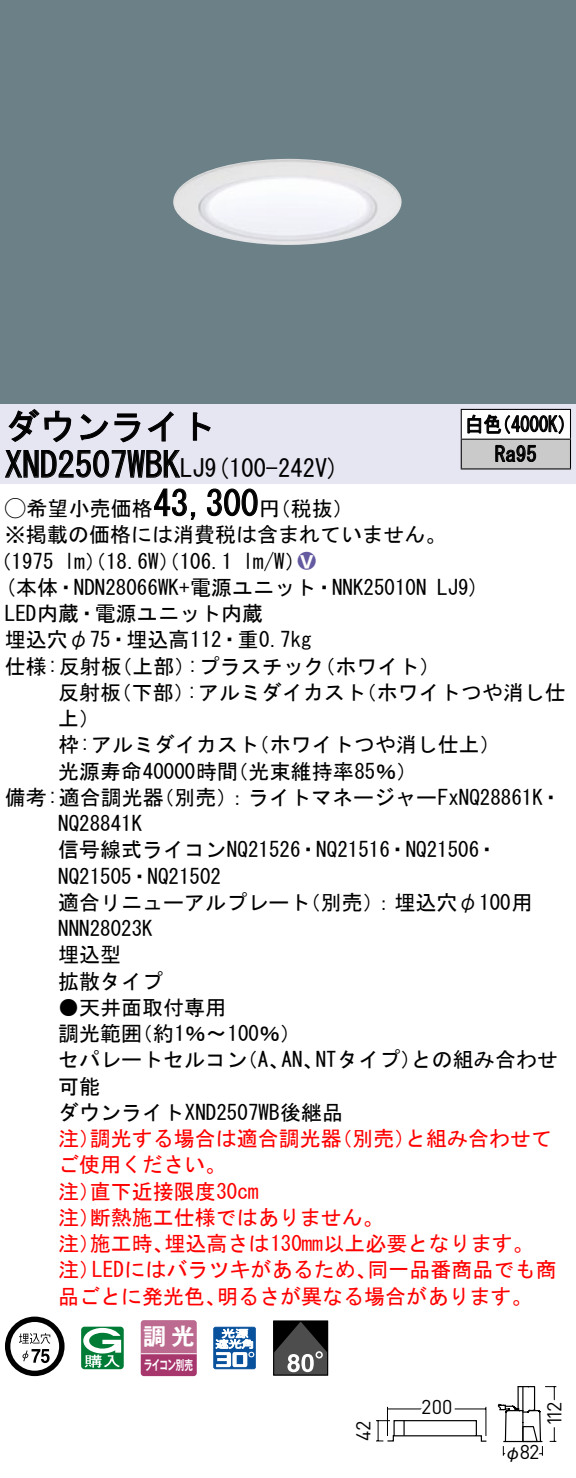
<style>
.page{position:relative;width:576px;height:1478px;background:#fff}
.page>*{position:absolute;margin:0;border:0;box-sizing:border-box;transform-origin:0 0}
.t1{font:35px "MS Gothic";color:#000}
.t2{font:24.5px "MS Gothic";color:#000}
.t3{font:23.1px "Gothic MB101 Pro De Bold 90 pv RKSJ H";color:#fff}
.t4{font:21px/26.2px "MS Gothic";color:#000}
.t5{font:21px/26.2px "MS Gothic";color:#f00}
.t6{font:21px/29.8px "MS Gothic";color:#000;scale:.88 1}
.t7{font:21px "Ford Classification 1";color:#635aa0}
.t8{font:19.95px "DINOT";letter-spacing:-.02em;color:#000}
.t9{font:17.5px "Gothic BBB Pro Medium 90 pv RKSJ H";color:#000}
.t10{font:13.3px "Gothic MB101 Pro De Bold 90 pv RKSJ H";letter-spacing:-.05em;color:#fff;scale:.65 1}
.s1{font-size:24.5px}
.s2{font-family:"Ford Classification 1"}
.s3{color:#fff}
</style>
<div class="page">
<div style="left:0;top:0;width:575px;height:404px;background:#6c8087"></div>
<img style="left:173px;top:159px;width:229px;height:86px">
<div style="left:0;top:404px;width:575px;height:79px;background:#e6e5f2"></div>
<svg style="left:8px;top:409px;width:64px;height:34px"></svg>
<svg style="left:80px;top:413px;width:60px;height:30px"></svg>
<svg style="left:147px;top:411px;width:26px;height:31px"></svg>
<svg style="left:192px;top:412px;width:19px;height:29px"></svg>
<svg style="left:5px;top:450px;width:176px;height:28px"></svg>
<svg style="left:154px;top:488px;width:42px;height:32px"></svg>
<svg style="left:207px;top:488px;width:51px;height:29px"></svg>
<svg style="left:5px;top:1317px;width:59px;height:59px"></svg>
<svg style="left:81px;top:1327px;width:43px;height:42px"></svg>
<svg style="left:140px;top:1320px;width:56px;height:56px;background:#b55984"></svg>
<hr style="left:141px;top:1353px;width:55px;height:1px;background:#fff">
<svg style="left:213px;top:1327px;width:43px;height:42px"></svg>
<svg style="left:273px;top:1321px;width:54px;height:54px;background:#464646"></svg>
<div style="left:461px;top:409px;width:109px;height:30px;background:#fff"></div>
<div style="left:461px;top:439px;width:109px;height:30px;background:#cacaca"></div>
<hr style="left:460px;top:409px;width:110px;height:1px;background:#000">
<hr style="left:569px;top:410px;width:2px;height:29px;background:#000">
<hr style="left:460px;top:439px;width:110px;height:1px;background:#000">
<svg style="left:460px;top:410px;width:1px;height:58px"></svg>
<hr style="left:569px;top:440px;width:2px;height:28px;background:#000">
<hr style="left:460px;top:468px;width:110px;height:2px;background:#000">
<svg style="left:467px;top:414px;width:96px;height:20px"></svg>
<svg style="left:495px;top:445px;width:41px;height:17px"></svg>
<svg style="left:376px;top:1406px;width:111px;height:36px"></svg>
<svg style="left:497px;top:1386px;width:60px;height:70px"></svg>
<h1 class="t1" style="left:5px;top:409px;width:212px">ダウンライト</h1>
<p class="t2" style="left:204px;top:456px;width:136px">(9 100-242 (V</p>
<h1 class="t1" style="left:5px;top:447px;width:201px">XND2507WBK<span class="s1">LJ</span></h1>
<h1 class="t1" style="left:153px;top:486px;width:106px">43,300</h1>
<p class="t4" style="left:5px;top:495px;width:442px"><span class="s2">A</span>希望小売価格<br>※掲載の価格には消費税は含まれていません。</p>
<p class="t7" style="left:298px;top:550px;width:19px">2<span class="s3">8</span></p>
<p class="t4" style="left:259px;top:495px;width:96px">（円税抜(</p>
<p class="t4" style="left:243px;top:548px;width:64px">l m (W/</p>
<p class="t4" style="left:-9px;top:548px;width:65px">（1975</p>
<p class="t4" style="left:64px;top:548px;width:169px">lm）（18.6 ）（W 106.1</p>
<p class="t6" style="left:494px;top:409px;width:49px;text-indent:-30px">白色<br>Ra95</p>
<p class="t6" style="left:492px;top:409px;width:96px">（4000 (K</p>
<p class="t4" style="left:5px;top:574px;width:423px">(本体・NDN28066WK+電源ユニット・NNK25010N</p>
<p class="t4" style="left:5px;top:600px;width:259px">LED内蔵・電源ユニット内蔵</p>
<p class="t4" style="left:5px;top:627px;width:308px">埋込穴φ75・埋込高112・重0.7kg</p>
<p class="t4" style="left:314px;top:653px;width:127px">（ホワイト(</p>
<p class="t4" style="left:187px;top:653px;width:139px">:プラスチック</p>
<p class="t4" style="left:5px;top:653px;width:118px">仕様:反射板</p>
<p class="t4" style="left:111px;top:653px;width:85px">（上部）</p>
<p class="t4" style="left:437px;top:574px;width:44px">LJ (9</p>
<p class="t4" style="left:58px;top:679px;width:64px">反射板上(</p>
<p class="t4" style="left:111px;top:679px;width:85px">（下部）</p>
<p class="t4" style="left:187px;top:679px;width:181px">:アルミダイカスト</p>
<p class="t4" style="left:355px;top:679px;width:211px">（ホワイトつや消し仕</p>
<p class="t4" style="left:227px;top:732px;width:191px;text-indent:-169px">枠:アルミダイカスト<br>（光束維持率85％(</p>
<p class="t4" style="left:248px;top:732px;width:254px">（ホワイトつや消し仕上(</p>
<p class="t4" style="left:153px;top:758px;width:409px;text-indent:-95px">光源寿命40000時間<br>（別売：）ライトマネージャーFxNQ28861 ・K</p>
<p class="t4" style="left:5px;top:784px;width:160px">備考:適合調光器</p>
<p class="t4" style="left:58px;top:810px;width:85px">NQ28841K</p>
<p class="t4" style="left:58px;top:837px;width:441px">信号線式ライコンNQ21526・NQ21516・NQ21506・</p>
<p class="t4" style="left:58px;top:863px;width:164px">NQ21505・NQ21502</p>
<p class="t4" style="left:300px;top:889px;width:234px">（別売：）埋込穴φ100用</p>
<p class="t4" style="left:58px;top:889px;width:253px">適合リニューアルプレート<br>NNN28023K<br>埋込型<br>拡散タイプ</p>
<p class="t4" style="left:132px;top:994px;width:171px;text-indent:-73px">●天井面取付専用<br>（約1％〜100％(</p>
<p class="t4" style="left:58px;top:1020px;width:85px">調光範囲</p>
<p class="t4" style="left:315px;top:1047px;width:107px">NTタイプ）</p>
<p class="t4" style="left:411px;top:1047px;width:148px">との組み合わせ</p>
<p class="t4" style="left:58px;top:1047px;width:286px">セパレートセルコン<br>可能<br>ダウンライトXND2507WB後継品</p>
<p class="t4" style="left:237px;top:1047px;width:54px">（、A</p>
<p class="t4" style="left:281px;top:1047px;width:43px">AN、</p>
<p class="t5" style="left:90px;top:1125px;width:253px">調光する場合は適合調光器</p>
<p class="t5" style="left:331px;top:1125px;width:85px">（別売）</p>
<p class="t5" style="left:405px;top:1125px;width:148px">と組み合わせて</p>
<p class="t5" style="left:58px;top:1125px;width:43px">注）</p>
<p class="t5" style="left:58px;top:1152px;width:169px">ご使用ください。</p>
<p class="t5" style="left:90px;top:1178px;width:170px">直下近接限度30cm</p>
<p class="t5" style="left:90px;top:1178px;width:295px;text-indent:-32px">注）<br>断熱施工仕様ではありません。</p>
<p class="t5" style="left:58px;top:1204px;width:43px">注）</p>
<p class="t5" style="left:164px;top:1230px;width:370px">埋込高さは130mm以上必要となります。</p>
<p class="t5" style="left:90px;top:1230px;width:85px">施工時、</p>
<p class="t5" style="left:58px;top:1230px;width:43px">注）</p>
<p class="t5" style="left:92px;top:1257px;width:286px">LEDにはバラツキがあるため、</p>
<p class="t5" style="left:367px;top:1257px;width:190px">同一品番商品でも商</p>
<p class="t5" style="left:58px;top:1257px;width:43px">注）</p>
<p class="t5" style="left:58px;top:1283px;width:169px">品ごとに発光色、</p>
<p class="t5" style="left:217px;top:1283px;width:317px">明るさが異なる場合があります。</p>
<p class="t3" style="left:143px;top:1317px;width:53px">調光</p>
<p class="t10" style="left:144px;top:1354px;width:77px">ライコン別売</p>
<p class="t8" style="left:349px;top:1441px;width:22px;rotate:-90deg">42</p>
<p class="t8" style="left:421px;top:1393px;width:33px">200</p>
<p class="t8" style="left:519px;top:1439px;width:21px">82</p>
<p class="t9" style="left:504px;top:1438px;width:19px">φ</p>
<p class="t8" style="left:540px;top:1426px;width:26px;rotate:-90deg">112</p>
</div>
